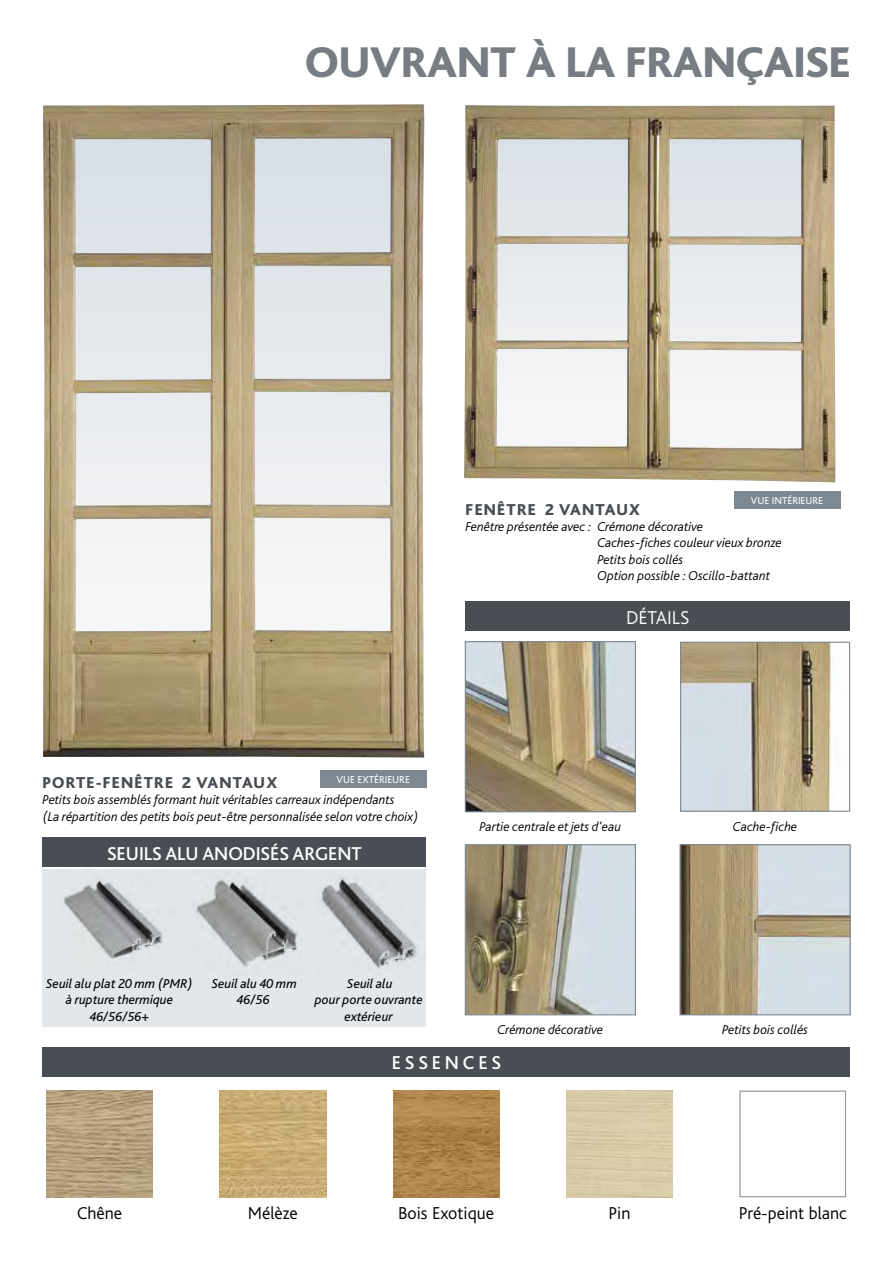
<style>
.page{position:relative;width:893px;height:1263px;background:#fff}
.page>*{position:absolute;margin:0;border:0;box-sizing:border-box;transform-origin:0 0}
.t1{font:800 45px "Bliss";color:#787d84}
.t2{font:500 19.5px "Bliss";color:#fff}
.t3{font:500 19.5px "Bliss";letter-spacing:.2em;color:#fff}
.t4{font:300 19.5px "Bliss";color:#fff}
.t5{font:300 18px "Bliss";color:#000}
.t6{font:800 16.5px "Bliss";letter-spacing:.075em;color:#494e54}
.t7{font:italic 300 13.5px/16.2px "Bliss";color:#000}
.t8{font:italic 13.5px/16.2px "Bliss";color:#000;text-align:center}
.t9{font:10.5px "Bliss";color:#fff}
</style>
<div class="page">
<div style="left:734px;top:492px;width:106px;height:17px;background:#7e8891"></div>
<div style="left:465px;top:601px;width:385px;height:30px;background:#494e54"></div>
<div style="left:320px;top:770px;width:106px;height:17px;background:#7e8891"></div>
<div style="left:43px;top:870px;width:383px;height:157px;background:#e4e7ea"></div>
<div style="left:43px;top:837px;width:383px;height:30px;background:#494e54"></div>
<img style="left:681px;top:846px;width:168px;height:167px">
<div style="left:679px;top:844px;width:172px;height:171px;border:1px solid #7e8891"></div>
<svg style="left:464px;top:844px;width:172px;height:172px;background:#aaa698"></svg>
<img style="left:464px;top:105px;width:372px;height:377px">
<img style="left:682px;top:644px;width:150px;height:166px">
<div style="left:680px;top:642px;width:170px;height:170px;border:1px solid #7e8891"></div>
<img style="left:467px;top:643px;width:167px;height:167px">
<div style="left:465px;top:641px;width:171px;height:171px;border:1px solid #7e8891"></div>
<img style="left:43px;top:104px;width:381px;height:654px">
<img style="left:46px;top:1091px;width:107px;height:106px">
<img style="left:220px;top:1091px;width:106px;height:106px">
<img style="left:393px;top:1091px;width:106px;height:106px">
<div style="left:740px;top:1091px;width:106px;height:106px;border:1px solid #939393"></div>
<img style="left:191px;top:869px;width:113px;height:98px">
<img style="left:320px;top:876px;width:97px;height:93px">
<img style="left:57px;top:869px;width:118px;height:90px">
<div style="left:43px;top:1047px;width:807px;height:30px;background:#494e54"></div>
<h1 class="t1" style="left:305px;top:39px;width:547px">OUVRANT À LA FRANÇAISE</h1>
<p class="t9" style="left:751px;top:495px;width:74px">VUE INTÉRIEURE</p>
<p class="t6" style="left:466px;top:501px;width:176px">FENÊTRE 2 VANTAUX</p>
<p class="t7" style="left:597px;top:519px;width:186px;text-indent:-132px">Fenêtre présentée avec : Crémone décorative<br>Caches-fiches couleur vieux bronze Petits bois collés<br>Option possible : Oscillo-battant</p>
<h2 class="t4" style="left:626px;top:607px;width:65px">DÉTAILS</h2>
<p class="t9" style="left:337px;top:774px;width:75px">VUE EXTÉRIEURE</p>
<p class="t6" style="left:43px;top:774px;width:236px">PORTE-FENÊTRE 2 VANTAUX</p>
<p class="t7" style="left:43px;top:792px;width:378px">Petits bois assemblés formant huit véritables carreaux indépendants<br>(La répartition des petits bois peut-être personnalisée selon votre choix)</p>
<h2 class="t2" style="left:107px;top:843px;width:256px">SEUILS ALU ANODISÉS ARGENT</h2>
<p class="t8" style="left:46px;top:976px;width:148px">Seuil alu plat 20 mm (PMR) à rupture thermique<br>46/56/56+</p>
<p class="t8" style="left:212px;top:976px;width:87px">Seuil alu 40 mm<br>46/56</p>
<p class="t8" style="left:315px;top:976px;width:110px">Seuil alu<br>pour porte ouvrante extérieur</p>
<p class="t7" style="left:479px;top:818px;width:143px">Partie centrale et jets d’eau</p>
<p class="t7" style="left:733px;top:818px;width:66px">Cache-fiche</p>
<p class="t7" style="left:497px;top:1021px;width:107px">Crémone décorative</p>
<p class="t7" style="left:722px;top:1021px;width:87px">Petits bois collés</p>
<h2 class="t3" style="left:392px;top:1053px;width:111px">ESSENCES</h2>
<h3 class="t5" style="left:77px;top:1204px;width:47px">Chêne</h3>
<h3 class="t5" style="left:248px;top:1204px;width:51px">Mélèze</h3>
<h3 class="t5" style="left:398px;top:1204px;width:98px">Bois Exotique</h3>
<h3 class="t5" style="left:608px;top:1204px;width:23px">Pin</h3>
<h3 class="t5" style="left:739px;top:1204px;width:110px">Pré-peint blanc</h3>
</div>
